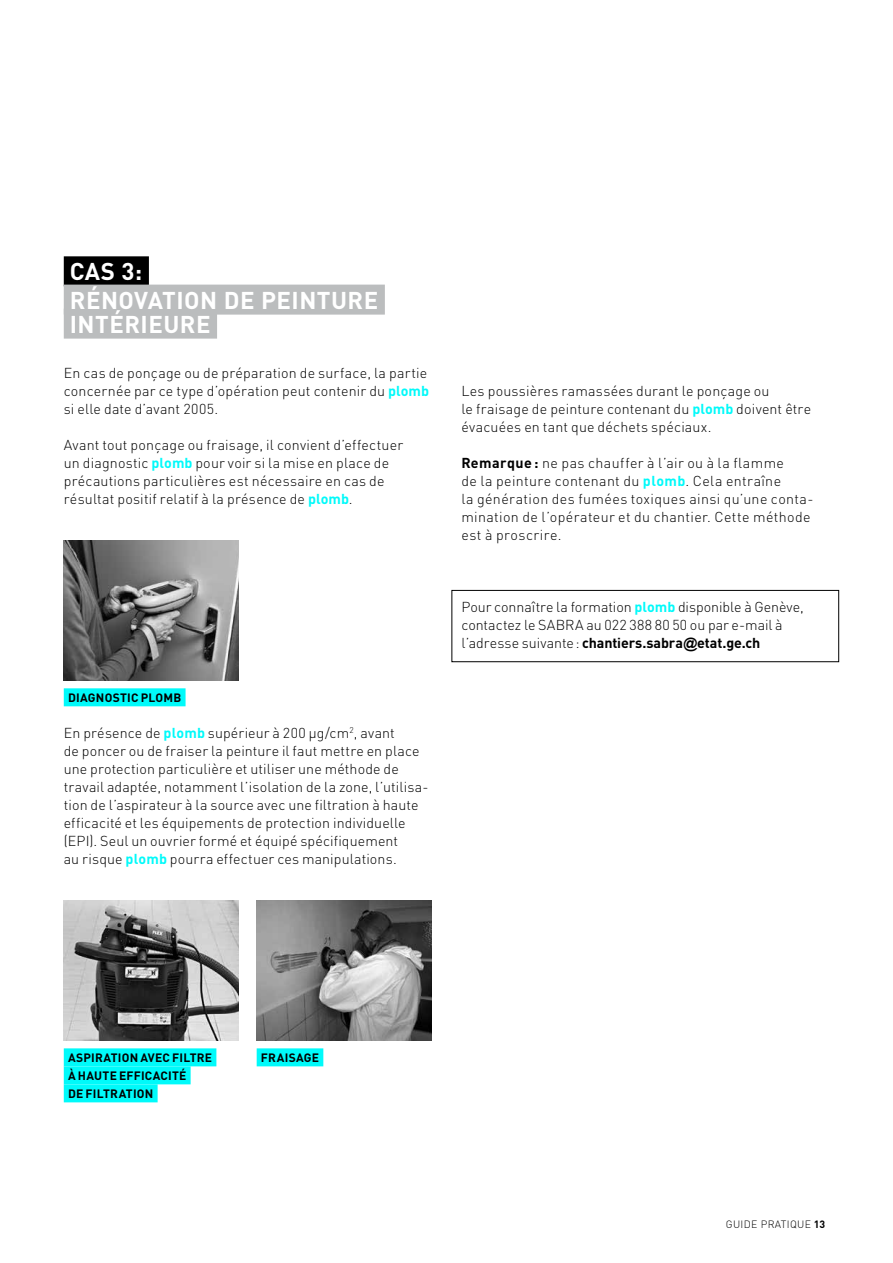
<style>
.page{position:relative;width:893px;height:1263px;background:#fff}
.page>*{position:absolute;margin:0;border:0;box-sizing:border-box;transform-origin:0 0}
.t1{font:700 24px/28.2px "DIN";letter-spacing:.02em;color:#fff}
.t2{font:300 14.25px/18px "DIN Pro";letter-spacing:.01em;color:#000}
.t3{font:700 12px/18px "DIN";letter-spacing:.015em;color:#000}
.t4{font:300 10.5px "DIN Pro";letter-spacing:.03em;color:#000}
.s1{font-weight:700;color:#00fafa}
.s2{font-weight:700}
.s3{font-family:"Arial";font-weight:700}
</style>
<div class="page">
<img style="left:64px;top:540px;width:175px;height:141px">
<img style="left:64px;top:900px;width:175px;height:141px">
<img style="left:257px;top:900px;width:175px;height:141px">
<div style="left:64px;top:688px;width:122px;height:18px;background:#00fafa"></div>
<div style="left:64px;top:1048px;width:152px;height:18px;background:#00fafa"></div>
<div style="left:64px;top:1066px;width:127px;height:18px;background:#00fafa"></div>
<div style="left:64px;top:1084px;width:94px;height:18px;background:#00fafa"></div>
<div style="left:257px;top:1048px;width:66px;height:18px;background:#00fafa"></div>
<div style="left:451px;top:590px;width:388px;height:72px;border:1px solid #000"></div>
<div style="left:64px;top:256px;width:85px;height:30px;background:#000"></div>
<div style="left:64px;top:285px;width:321px;height:30px;background:#bbbdbe"></div>
<div style="left:64px;top:309px;width:153px;height:30px;background:#bbbdbe"></div>
<h1 class="t1" style="left:70px;top:257px;width:310px">CAS 3:<br>RÉNOVATION DE PEINTURE</h1>
<h1 class="t1" style="left:70px;top:309px;width:142px">INTÉRIEURE</h1>
<p class="t2" style="left:64px;top:363px;width:367px">En cas de ponçage ou de préparation de surface, la partie concernée par ce type d’opération peut contenir du <span class="s1">plomb </span>si elle date d’avant 2005.</p>
<p class="t2" style="left:64px;top:435px;width:341px">Avant tout ponçage ou fraisage, il convient d’effectuer un diagnostic <span class="s1">plomb</span> pour voir si la mise en place de précautions particulières est nécessaire en cas de résultat positif relatif à la présence de <span class="s1">plomb</span>.</p>
<p class="t3" style="left:68px;top:688px;width:28px">DIAGNOSTIC</p>
<p class="t3" style="left:141px;top:688px;width:42px">PLOMB</p>
<p class="t2" style="left:64px;top:723px;width:366px">En présence de <span class="s1">plomb</span> supérieur à 200 µg/cm<sup>2</sup>, avant<br>de poncer ou de fraiser la peinture il faut mettre en place une protection particulière et utiliser une méthode de travail adaptée, notamment l’isolation de la zone, l’utilisa&shy;tion de l’aspirateur à la source avec une filtration à haute efficacité et les équipements de protection individuelle (EPI). Seul un ouvrier formé et équipé spécifiquement<br>au risque <span class="s1">plomb</span> pourra effectuer ces manipulations.</p>
<p class="t2" style="left:461px;top:381px;width:351px">Les poussières ramassées durant le ponçage ou<br>le fraisage de peinture contenant du <span class="s1">plomb</span> doivent être évacuées en tant que déchets spéciaux.</p>
<p class="t2" style="left:461px;top:453px;width:354px"><span class="s2">Remarque :</span> ne pas chauffer à l’air ou à la flamme<br>de la peinture contenant du <span class="s1">plomb</span>. Cela entraîne<br>la génération des fumées toxiques ainsi qu’une conta&shy;mination de l’opérateur et du chantier. Cette méthode est à proscrire.</p>
<p class="t2" style="left:461px;top:597px;width:344px">Pour connaître la formation <span class="s1">plomb</span> disponible à Genève, contactez le SAB RA au 022 388 80 50 ou par e-mail à l’adresse suivante: <span class="s2">chantiers.sabra</span><span class="s3">@</span><span class="s2">etat.ge.ch</span></p>
<p class="t3" style="left:68px;top:1048px;width:146px">ASPIRATION AVEC FILTRE<br>À HAUTE</p>
<p class="t3" style="left:119px;top:1066px;width:8px">EFFIC</p>
<p class="t3" style="left:153px;top:1066px;width:35px">ACITÉ</p>
<p class="t3" style="left:68px;top:1084px;width:25px">DE FILTR</p>
<p class="t3" style="left:119px;top:1084px;width:15px">ATION</p>
<p class="t3" style="left:261px;top:1048px;width:51px">FRAISAGE</p>
<p class="t4" style="left:726px;top:1216px;width:101px">GUIDE PRATIQUE <span class="s2">13</span></p>
</div>
